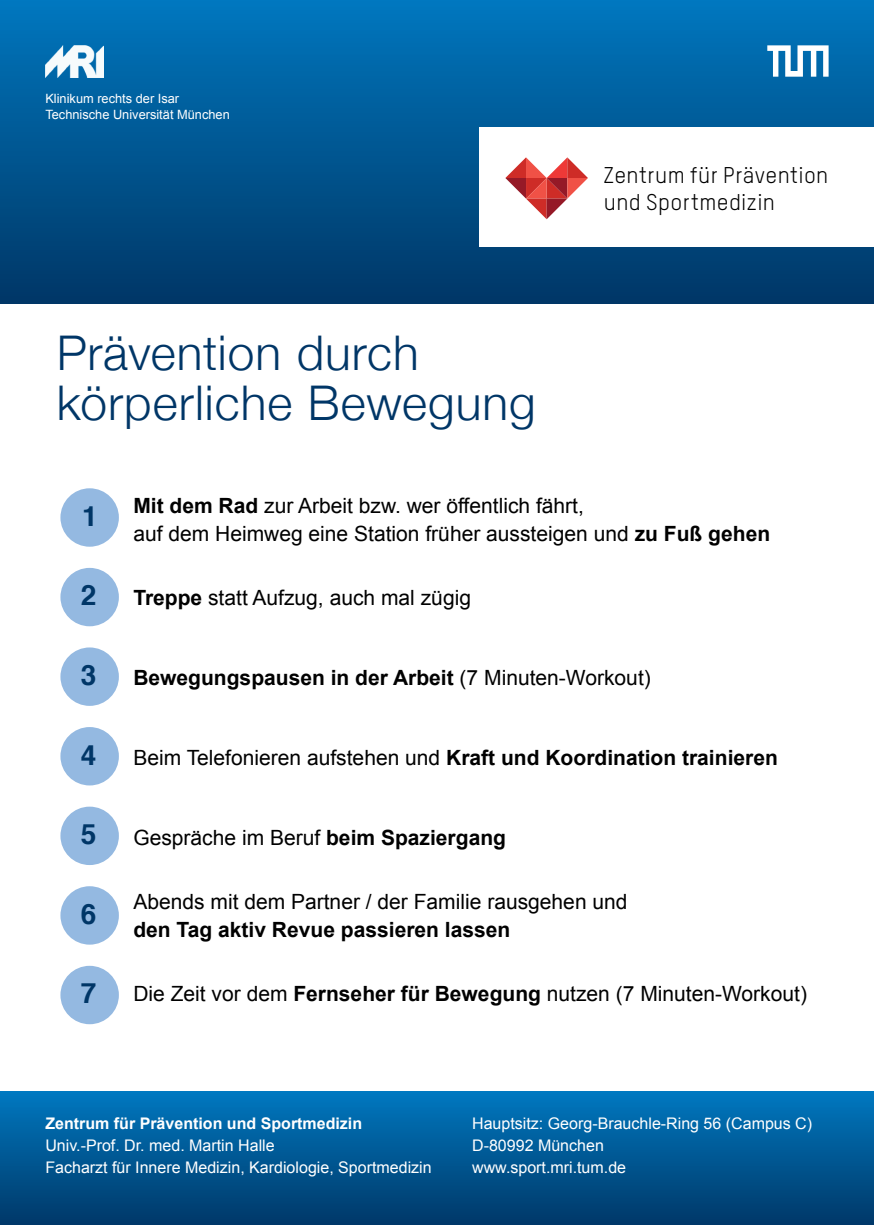
<style>
.page{position:relative;width:874px;height:1225px;background:#fff}
.page>*{position:absolute;margin:0;border:0;box-sizing:border-box;transform-origin:0 0}
.t1{font:300 47.8px/50px "Helvetica Neue";letter-spacing:.02em;color:#003667}
.t2{font:700 28px "Helvetica";color:#003667}
.t3{font:22.4px/26.8px "TSTAR";letter-spacing:.015em;color:#010101}
.t4{font:21px/28px "Arial";color:#010101}
.t5{font:700 21px "Arial";color:#010101}
.t6{font:16px/22px "Arial";color:#fff}
.t7{font:700 16px "Arial";color:#fff}
.t8{font:12.8px/15.4px "Arial";color:#fff}
.s1{font-weight:700}
.s2{font-weight:400}
</style>
<div class="page">
<div style="left:0;top:0;width:873px;height:303px;background:linear-gradient(to bottom,#0077be,#003666)"></div>
<div style="left:0;top:1091px;width:873px;height:134px;background:linear-gradient(to bottom,#0078bf,#003869)"></div>
<img style="left:45px;top:45px;width:58px;height:32px">
<div style="left:479px;top:128px;width:394px;height:119px;background:#fff"></div>
<svg style="left:505px;top:157px;width:82px;height:62px"></svg>
<svg style="left:766px;top:45px;width:62px;height:32px"></svg>
<div style="left:60px;top:488px;width:59px;height:59px;background:#94b9e1;border-radius:50%"></div>
<div style="left:60px;top:568px;width:59px;height:58px;background:#94b9e1;border-radius:50%"></div>
<div style="left:60px;top:647px;width:59px;height:59px;background:#94b9e1;border-radius:50%"></div>
<div style="left:60px;top:727px;width:59px;height:58px;background:#94b9e1;border-radius:50%"></div>
<div style="left:60px;top:806px;width:59px;height:59px;background:#94b9e1;border-radius:50%"></div>
<div style="left:60px;top:886px;width:59px;height:58px;background:#94b9e1;border-radius:50%"></div>
<div style="left:60px;top:965px;width:59px;height:59px;background:#94b9e1;border-radius:50%"></div>
<p class="t8" style="left:45px;top:91px;width:186px">Klinikum rechts der Isar<br>Technische Universität München</p>
<h1 class="t1" style="left:57px;top:324px;width:480px">Prävention durch körperliche Bewegung</h1>
<p class="t3" style="left:603px;top:161px;width:226px">Zentrum für Prävention und Sportmedizin</p>
<h2 class="t2" style="left:82px;top:493px;width:17px">1</h2>
<p class="t4" style="left:133px;top:492px;width:638px"><span class="s1">Mit dem Rad</span> zur Arbeit bzw. wer öffentlich fährt,<br>auf dem Heimweg eine Station früher aussteigen und <span class="s1">zu Fuß gehen</span></p>
<h2 class="t2" style="left:81px;top:573px;width:17px">2</h2>
<p class="t4" style="left:133px;top:584px;width:339px"><span class="s1">Treppe</span> statt Aufzug, auch mal zügig</p>
<h2 class="t2" style="left:81px;top:652px;width:17px">3</h2>
<p class="t5" style="left:133px;top:664px;width:518px">Bewegungspausen in der Arbeit <span class="s2">(7 Minuten-Workout)</span></p>
<h2 class="t2" style="left:81px;top:732px;width:17px">4</h2>
<p class="t5" style="left:133px;top:744px;width:645px"><span class="s2">Beim Telefonieren aufstehen und</span> Kraft und Koordination trainieren</p>
<h2 class="t2" style="left:81px;top:811px;width:17px">5</h2>
<p class="t4" style="left:133px;top:824px;width:374px">Gespräche im Beruf <span class="s1">beim Spaziergang</span></p>
<h2 class="t2" style="left:81px;top:891px;width:17px">6</h2>
<p class="t4" style="left:133px;top:888px;width:495px">Abends mit dem Partner / der Familie rausgehen und</p>
<p class="t5" style="left:133px;top:916px;width:378px">den Tag aktiv Revue passieren lassen</p>
<h2 class="t2" style="left:81px;top:970px;width:17px">7</h2>
<p class="t4" style="left:133px;top:980px;width:674px">Die Zeit vor dem <span class="s1">Fernseher für Bewegung</span> nutzen (7 Minuten-Workout)</p>
<p class="t7" style="left:45px;top:1112px;width:318px">Zentrum für Prävention und Sportmedizin</p>
<p class="t6" style="left:45px;top:1134px;width:387px">Univ.-Prof. Dr. med. Martin Halle<br>Facharzt für Innere Medizin, Kardiologie, Sportmedizin</p>
<p class="t6" style="left:472px;top:1112px;width:341px">Hauptsitz: Georg-Brauchle-Ring 56 (Campus C)<br>D-80992 München<br>www.sport.mri.tum.de</p>
</div>
